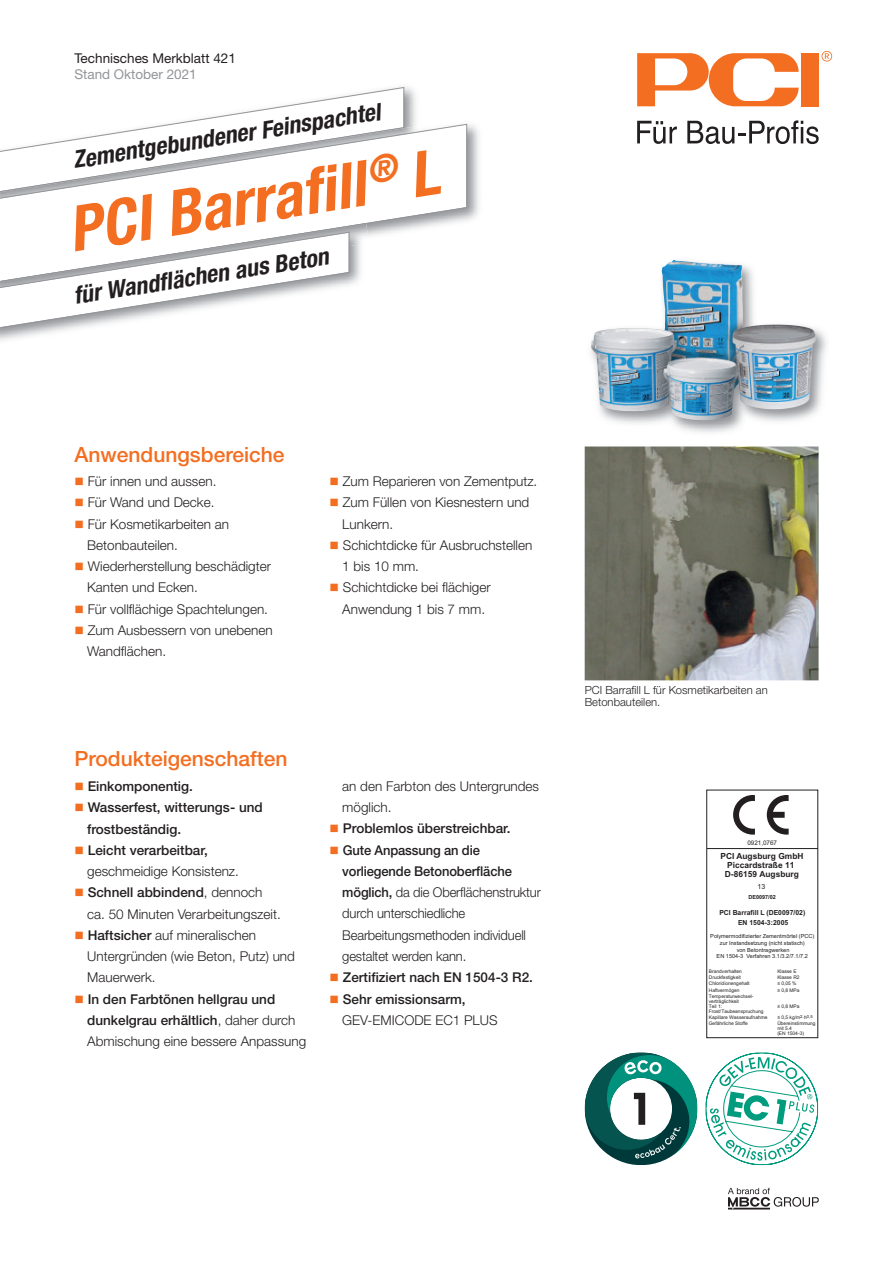
<style>
.page{position:relative;width:893px;height:1263px;background:#fff}
.page>*{position:absolute;margin:0;border:0;box-sizing:border-box;transform-origin:0 0}
.t1{font:italic 700 condensed 63px "Helvetica Neue LT Pro";color:#f36e21}
.t2{font:italic 700 condensed 24px "Helvetica Neue LT Pro";color:#231f20}
.t3{font:500 21px "Helvetica Neue LT Pro";color:#f36e21}
.t4{font:300 13.5px/21.3px "Helvetica Neue LT Pro";color:#231f20}
.t5{font:500 13.5px/21.3px "Helvetica Neue LT Pro";color:#231f20}
.t6{font:300 13.5px/21.3px "Helvetica Neue LT Pro";color:#231f20;scale:.96 1}
.t7{font:13.5px "Helvetica Neue LT Pro";color:#231f20}
.t8{font:13.5px "Helvetica Neue LT Pro";color:#939598}
.t9{font:300 11.25px/12px "Helvetica Neue LT Pro";color:#231f20}
.t10{font:700 8.4px/9.1px "Arial";color:#231f20;text-align:center}
.t11{font:700 7.05px/9.8px "Arial";color:#231f20;text-align:center}
.t12{font:7.05px "Arial";color:#231f20}
.t13{font:6.3px "Arial";color:#231f20}
.t14{font:5.55px/6.8px "Arial";color:#231f20;text-align:center}
.t15{font:700 5.55px "Arial";color:#231f20}
.t16{font:4.95px/4.9px "Arial";color:#231f20}
.s1{color:#f36e21}
.s2{font-weight:500}
.s3{font-weight:300}
.s4{font-size:4.2px}
</style>
<div class="page">
<div style="left:801px;top:53px;width:18px;height:53px;background:#f36e21"></div>
<svg style="left:637px;top:53px;width:162px;height:53px"></svg>
<svg style="left:821px;top:51px;width:11px;height:11px"></svg>
<svg style="left:637px;top:121px;width:40px;height:23px"></svg>
<svg style="left:687px;top:120px;width:132px;height:24px"></svg>
<img style="left:404px;top:86px;width:12px;height:30px">
<svg style="left:221px;top:87px;width:184px;height:29px"></svg>
<img style="left:176px;top:116px;width:303px;height:105px">
<svg style="left:1px;top:123px;width:466px;height:113px"></svg>
<img style="left:591px;top:259px;width:236px;height:174px">
<img style="left:591px;top:260px;width:107px;height:85px">
<img style="left:1px;top:223px;width:365px;height:60px">
<svg style="left:1px;top:231px;width:349px;height:99px"></svg>
<hr style="left:707px;top:848px;width:111px;height:1px;background:#231f20">
<div style="left:706px;top:790px;width:112px;height:248px;border:1px solid #231f20"></div>
<svg style="left:733px;top:795px;width:22px;height:40px"></svg>
<svg style="left:767px;top:795px;width:22px;height:40px"></svg>
<svg style="left:705px;top:1052px;width:113px;height:113px"></svg>
<svg style="left:585px;top:1052px;width:112px;height:113px"></svg>
<img style="left:585px;top:446px;width:234px;height:234px">
<svg style="left:728px;top:1187px;width:91px;height:23px"></svg>
<p class="t7" style="left:74px;top:53px;width:163px">Technisches Merkblatt 421</p>
<p class="t8" style="left:74px;top:69px;width:124px">Stand Oktober 2021</p>
<h2 class="t2" style="left:72px;top:151px;width:312px;rotate:-9deg">Zementgebundener Feinspachtel</h2>
<h1 class="t1" style="left:65px;top:207px;width:376px;rotate:-9deg">PCI Barrafi ll<sup>®</sup> L</h1>
<h2 class="t2" style="left:72px;top:287px;width:259px;rotate:-9deg">für Wandfl ächen aus Beton</h2>
<h3 class="t3" style="left:74px;top:446px;width:212px">Anwendungsbereiche</h3>
<p class="t4" style="left:74px;top:472px;width:144px"><span class="s1">■</span> Für innen und aussen.</p>
<p class="t4" style="left:74px;top:493px;width:142px"><span class="s1">■</span> Für Wand und Decke.</p>
<p class="t4" style="left:87px;top:514px;width:144px;text-indent:-13px"><span class="s1">■</span> Für Kosmetikarbeiten an<br>Betonbauteilen.</p>
<p class="t4" style="left:87px;top:557px;width:185px;text-indent:-13px"><span class="s1">■</span> Wiederherstellung beschädigter<br>Kanten und Ecken.</p>
<p class="t4" style="left:74px;top:599px;width:195px"><span class="s1">■</span> Für vollflächige Spachtelungen.</p>
<p class="t4" style="left:87px;top:621px;width:187px;text-indent:-13px"><span class="s1">■</span> Zum Ausbessern von unebenen<br>Wandflächen.</p>
<p class="t4" style="left:330px;top:472px;width:209px"><span class="s1">■</span> Zum Reparieren von Zementputz.</p>
<p class="t4" style="left:342px;top:493px;width:189px;text-indent:-13px"><span class="s1">■</span> Zum Füllen von Kiesnestern und<br>Lunkern.</p>
<p class="t4" style="left:342px;top:536px;width:192px;text-indent:-13px"><span class="s1">■</span> Schichtdicke für Ausbruchstellen<br>1 bis 10 mm.</p>
<p class="t4" style="left:330px;top:578px;width:163px;text-align:center"><span class="s1">■</span> Schichtdicke bei flächiger<br>Anwendung 1 bis 7 mm.</p>
<h3 class="t3" style="left:74px;top:751px;width:215px">Produkteigenschaften</h3>
<p class="t5" style="left:74px;top:777px;width:120px"><span class="s1">■</span> Einkomponentig.</p>
<p class="t5" style="left:87px;top:798px;width:177px;text-indent:-13px"><span class="s1">■</span> Wasserfest, witterungs- und frostbeständig.</p>
<p class="t4" style="left:87px;top:841px;width:153px;text-indent:-13px"><span class="s1">■</span> <span class="s2">Leicht verarbeitbar, </span>geschmeidige Konsistenz.</p>
<p class="t4" style="left:87px;top:883px;width:195px;text-indent:-13px"><span class="s1">■</span> <span class="s2">Schnell abbindend</span>, dennoch ca. 50 Minuten Verarbeitungszeit.</p>
<p class="t4" style="left:87px;top:926px;width:209px;text-indent:-13px"><span class="s1">■</span> <span class="s2">Haftsicher</span> auf mineralischen<br>Untergründen (wie Beton, Putz) und<br>Mauerwerk.</p>
<p class="t5" style="left:87px;top:989px;width:221px;text-indent:-13px"><span class="s1">■</span> In den Farbtönen hellgrau und dunkelgrau erhältlich<span class="s3">, daher durch<br>Abmischung eine bessere Anpassung</span></p>
<p class="t4" style="left:342px;top:777px;width:198px">an den Farbton des Untergrundes möglich.</p>
<p class="t5" style="left:330px;top:819px;width:182px"><span class="s1">■</span> Problemlos überstreichbar.</p>
<p class="t6" style="left:342px;top:840px;width:208px;text-indent:-13px"><span class="s1">■</span> <span class="s2">Gute Anpassung an die vorliegende Betonoberfläche möglich,</span> da die Oberflächenstruktur durch unterschiedliche<br>Bearbeitungsmethoden individuell gestaltet werden kann.</p>
<p class="t5" style="left:330px;top:968px;width:205px"><span class="s1">■</span> Zertifiziert nach EN 1504-3 R2.</p>
<p class="t4" style="left:342px;top:989px;width:157px;text-indent:-13px"><span class="s1">■</span> <span class="s2">Sehr emissionsarm,<br></span>GEV-EMICODE EC1 PLUS</p>
<p class="t9" style="left:585px;top:685px;width:185px">PCI Barrafill L für Kosmetikarbeiten an<br>Betonbauteilen.</p>
<p class="t13" style="left:747px;top:838px;width:31px">0921,0767</p>
<p class="t10" style="left:720px;top:851px;width:85px">PCI Augsburg GmbH<br>Piccardstraße 11<br>D-86159 Augsburg</p>
<p class="t12" style="left:757px;top:882px;width:9px">13</p>
<p class="t15" style="left:748px;top:893px;width:29px">DE0097/02</p>
<p class="t11" style="left:719px;top:908px;width:87px">PCI Barrafill L (DE0097/02)<br>EN 1504-3:2005</p>
<p class="t14" style="left:710px;top:933px;width:106px">Polymermodifizierter Zementmörtel (PCC) zur Instandsetzung (nicht statisch)<br>von Betontragwerken<br>EN 1504-3 Verfahren 3.1/3.2/7.1/7.2</p>
<p class="t16" style="left:709px;top:968px;width:35px">Brandverhalten</p>
<p class="t16" style="left:777px;top:968px;width:21px">Klasse E</p>
<p class="t16" style="left:709px;top:975px;width:34px">Druckfestigkeit</p>
<p class="t16" style="left:777px;top:975px;width:24px">Klasse R2</p>
<p class="t16" style="left:709px;top:981px;width:42px">Chloridionengehalt</p>
<p class="t16" style="left:777px;top:981px;width:21px">≤ 0,05 %</p>
<p class="t16" style="left:709px;top:987px;width:32px">Haftvermögen</p>
<p class="t16" style="left:777px;top:987px;width:24px">≥ 0,8 MPa</p>
<p class="t16" style="left:709px;top:994px;width:46px">Temperaturwechsel&shy;verträglichkeit<br>Teil 1:</p>
<p class="t16" style="left:777px;top:1003px;width:24px">≥ 0,8 MPa</p>
<p class="t16" style="left:709px;top:1008px;width:60px;line-height:6.3px">Frost/Taubeanspruchung<br>Kapillare Wasseraufnahme</p>
<p class="t16" style="left:777px;top:1015px;width:37px">≤ 0,5 kg/m<span class="s4">2</span>·h<span class="s4">0,5</span></p>
<p class="t16" style="left:709px;top:1021px;width:41px">Gefährliche Stoffe</p>
<p class="t16" style="left:777px;top:1021px;width:40px">Übereinstimmung mit 5.4<br>(EN 1504-3)</p>
</div>
